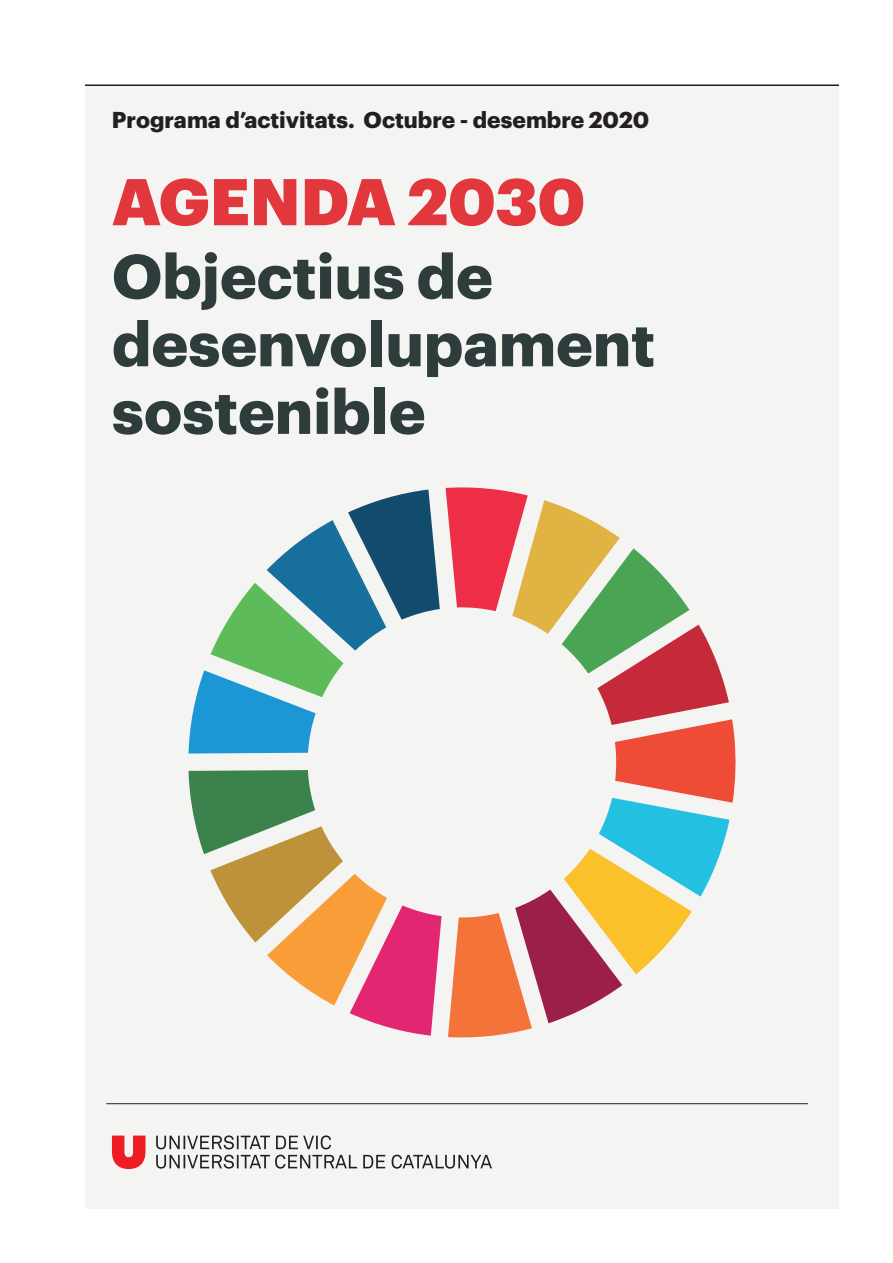
<style>
.page{position:relative;width:893px;height:1263px;background:#fff}
.page>*{position:absolute;margin:0;border:0;box-sizing:border-box;transform-origin:0 0}
.t1{font:900 64.5px "Graphik";letter-spacing:-.005em;color:#e1373d}
.t2{font:700 61.5px/67.7px "Graphik";color:#2e3d3c}
.t3{font:700 22.5px "Graphik";color:#231f20}
</style>
<div class="page">
<div style="left:85px;top:85px;width:754px;height:1124px;background:#f4f4f3"></div>
<hr style="left:85px;top:84px;width:754px;height:2px;background:#231f20">
<hr style="left:106px;top:1103px;width:702px;height:1px;background:#231f20">
<svg style="left:112px;top:1135px;width:34px;height:34px"></svg>
<svg style="left:156px;top:1135px;width:336px;height:34px"></svg>
<svg style="left:188px;top:487px;width:548px;height:551px"></svg>
<p class="t3" style="left:112px;top:103px;width:539px">Programa d’activitats. Octubre - desembre 2020</p>
<h1 class="t1" style="left:112px;top:152px;width:475px">AGENDA 2030</h1>
<h2 class="t2" style="left:112px;top:237px;width:545px">Objectius de desenvolupament sostenible</h2>
</div>
